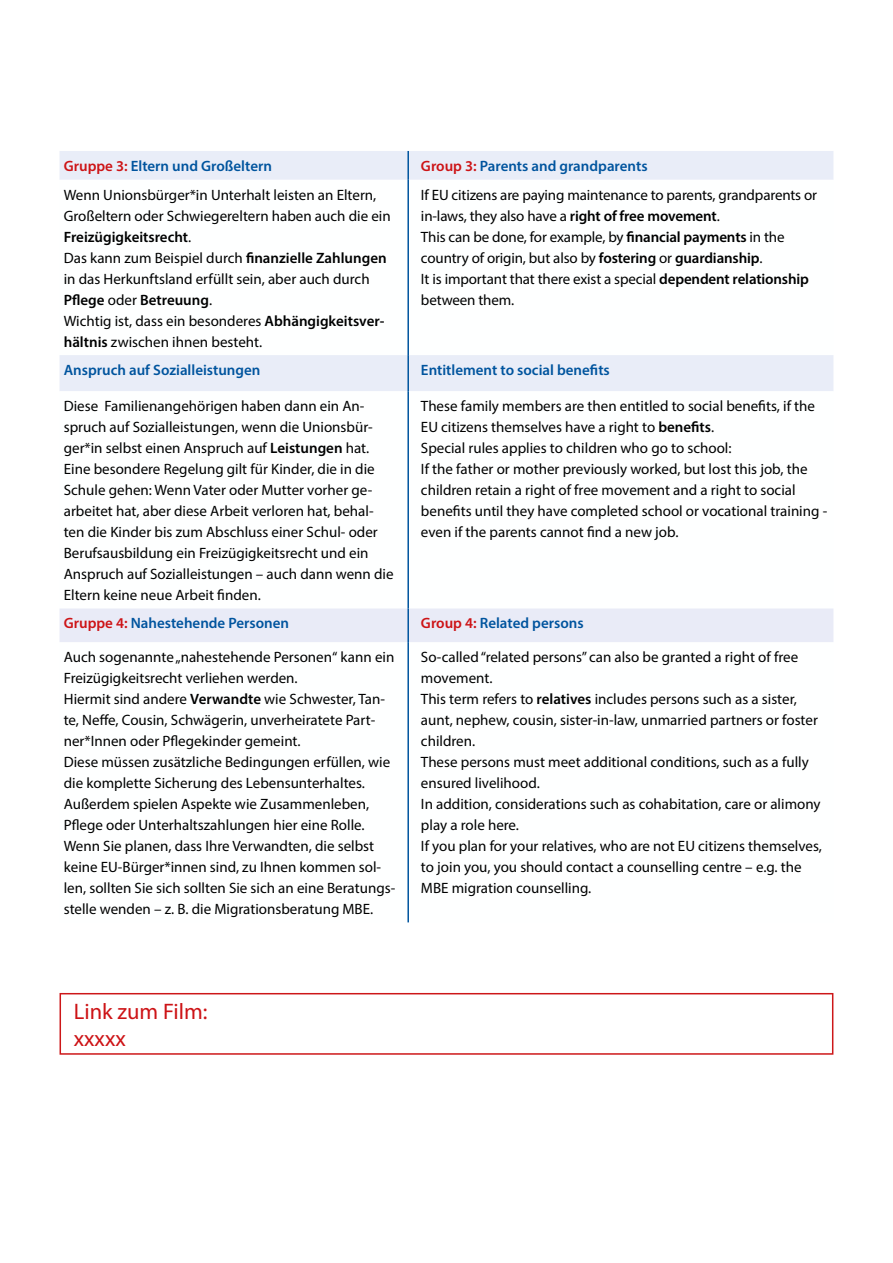
<style>
.page{position:relative;width:893px;height:1263px;background:#fff}
.page>*{position:absolute;margin:0;border:0;box-sizing:border-box;transform-origin:0 0}
.t1{font:22.5px/27px "Myriad Pro";color:#cd1316}
.t2{font:15px/21px "Myriad Pro";color:#000}
.t3{font:600 15px "Myriad Pro";color:#00549e}
.s1{color:#cd1316}
.s2{font-weight:600}
</style>
<div class="page">
<div style="left:60px;top:151px;width:773px;height:29px;background:#e9edf8"></div>
<div style="left:60px;top:355px;width:773px;height:36px;background:#e9edf8"></div>
<div style="left:60px;top:608px;width:773px;height:34px;background:#e9ebf7"></div>
<hr style="left:407px;top:151px;width:2px;height:29px;background:#00549e">
<hr style="left:407px;top:180px;width:2px;height:175px;background:#00549e">
<hr style="left:407px;top:355px;width:2px;height:36px;background:#00549e">
<hr style="left:407px;top:391px;width:2px;height:217px;background:#00549e">
<hr style="left:407px;top:608px;width:2px;height:34px;background:#00549e">
<hr style="left:407px;top:642px;width:2px;height:280px;background:#00549e">
<div style="left:60px;top:993px;width:773px;height:62px;border:2px solid #cd1719"></div>
<p class="t3" style="left:64px;top:156px;width:210px"><span class="s1">Gruppe 3:</span> Eltern und Großeltern</p>
<p class="t3" style="left:421px;top:156px;width:228px"><span class="s1">Group 3:</span> Parents and grandparents</p>
<p class="t2" style="left:64px;top:184px;width:328px">Wenn Unionsbürger*in Unterhalt leisten an Eltern, Großeltern oder Schwiegereltern haben auch die ein <span class="s2">Freizügigkeitsrecht</span>.<br>Das kann zum Beispiel durch <span class="s2">finanzielle Zahlungen </span>in das Herkunftsland erfüllt sein, aber auch durch <span class="s2">Pflege</span> oder <span class="s2">Betreuung</span>.<br>Wichtig ist, dass ein besonderes <span class="s2">Abhängigkeitsver&shy;hältnis</span> zwischen ihnen besteht.</p>
<p class="t2" style="left:421px;top:184px;width:398px">If EU citizens are paying maintenance to parents, grandparents or in-laws, they also have a <span class="s2">right of free movement</span>.<br>This can be done, for example, by <span class="s2">financial payments</span> in the country of origin, but also by <span class="s2">fostering</span> or <span class="s2">guardianship</span>.<br>It is important that there exist a special <span class="s2">dependent relationship </span>between them.</p>
<p class="t3" style="left:64px;top:360px;width:198px">Anspruch auf Sozialleistungen</p>
<p class="t3" style="left:421px;top:360px;width:190px">Entitlement to social benefits</p>
<p class="t2" style="left:64px;top:395px;width:331px">Diese Familienangehörigen haben dann ein An&shy;spruch auf Sozialleistungen, wenn die Unionsbür&shy;ger*in selbst einen Anspruch auf <span class="s2">Leistungen</span> hat.<br>Eine besondere Regelung gilt für Kinder, die in die Schule gehen: Wenn Vater oder Mutter vorher ge&shy;arbeitet hat, aber diese Arbeit verloren hat, behal&shy;ten die Kinder bis zum Abschluss einer Schul- oder Berufsausbildung ein Freizügigkeitsrecht und ein Anspruch auf Sozialleistungen – auch dann wenn die Eltern keine neue Arbeit finden.</p>
<p class="t2" style="left:421px;top:395px;width:408px">These family members are then entitled to social benefits, if the EU citizens themselves have a right to <span class="s2">benefits</span>.<br>Special rules applies to children who go to school:<br>If the father or mother previously worked, but lost this job, the children retain a right of free movement and a right to social benefits until they have completed school or vocational training - even if the parents cannot find a new job.</p>
<p class="t3" style="left:64px;top:614px;width:227px"><span class="s1">Gruppe 4:</span> Nahestehende Personen</p>
<p class="t3" style="left:421px;top:614px;width:164px"><span class="s1">Group 4:</span> Related persons</p>
<p class="t2" style="left:64px;top:646px;width:333px">Auch sogenannte „nahestehende Personen“ kann ein Freizügigkeitsrecht verliehen werden.<br>Hiermit sind andere <span class="s2">Verwandte</span> wie Schwester, Tan&shy;te, Neffe, Cousin, Schwägerin, unverheiratete Part&shy;ner*Innen oder Pflegekinder gemeint.<br>Diese müssen zusätzliche Bedingungen erfüllen, wie die komplette Sicherung des Lebensunterhaltes.<br>Außerdem spielen Aspekte wie Zusammenleben, Pflege oder Unterhaltszahlungen hier eine Rolle.<br>Wenn Sie planen, dass Ihre Verwandten, die selbst keine EU-Bürger*innen sind, zu Ihnen kommen sol&shy;len, sollten Sie sich sollten Sie sich an eine Beratungs&shy;stelle wenden – z. B. die Migrationsberatung MBE.</p>
<p class="t2" style="left:421px;top:646px;width:402px">So-called “related persons” can also be granted a right of free movement.<br>This term refers to <span class="s2">relatives</span> includes persons such as a sister, aunt, nephew, cousin, sister-in-law, unmarried partners or foster children.<br>These persons must meet additional conditions, such as a fully ensured livelihood.<br>In addition, considerations such as cohabitation, care or alimony play a role here.<br>If you plan for your relatives, who are not EU citizens themselves, to join you, you should contact a counselling centre – e.g. the MBE migration counselling.</p>
<h1 class="t1" style="left:74px;top:997px;width:135px">Link zum Film: xxxxx</h1>
</div>
